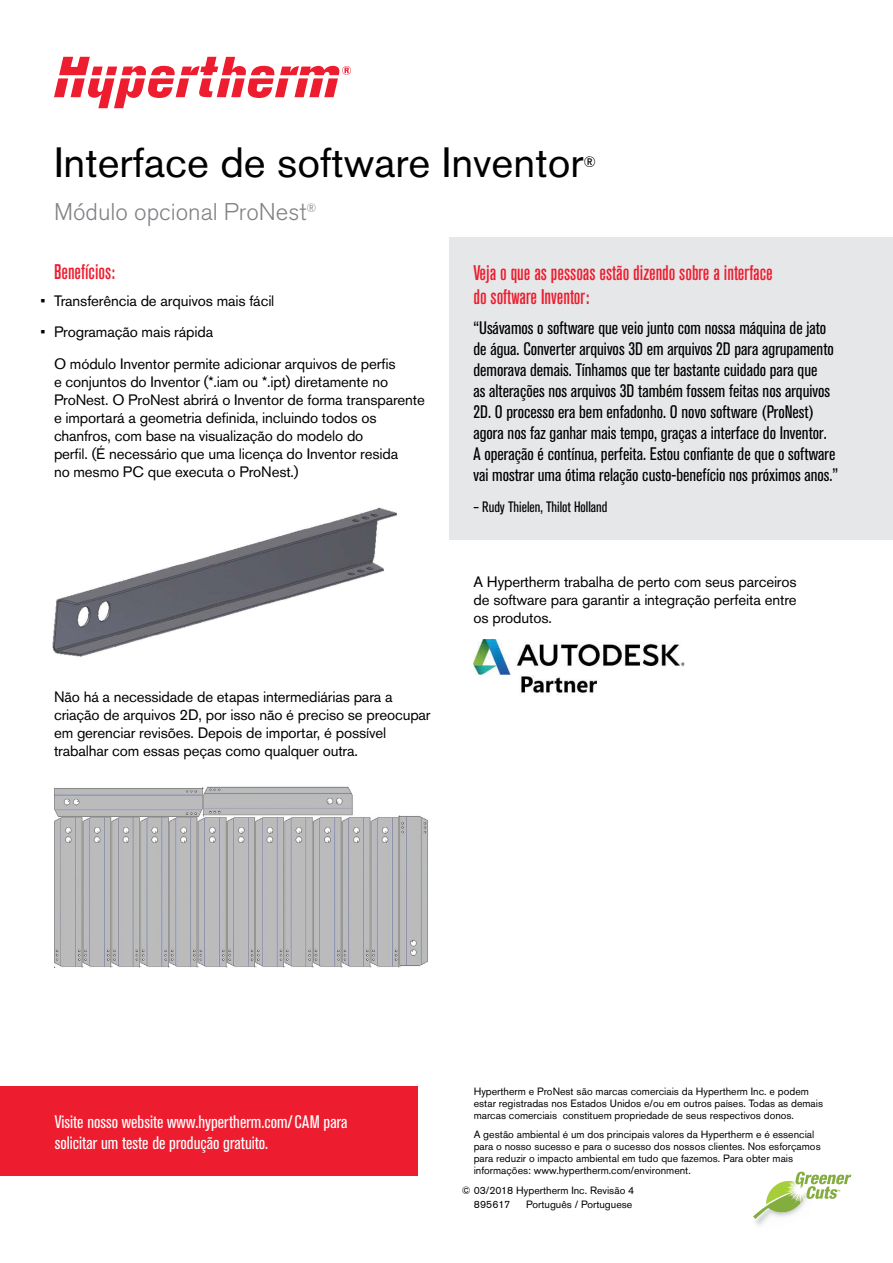
<style>
.page{position:relative;width:893px;height:1263px;background:#fff}
.page>*{position:absolute;margin:0;border:0;box-sizing:border-box;transform-origin:0 0}
.t1{font:42px "Akzidenz Grotesk Pro";color:#000}
.t2{font:300 24px "Akzidenz Grotesk Pro";color:#808285}
.t3{font:500 condensed 21px/24px "Akzidenz Grotesk Pro";color:#ed1c2e}
.t4{font:condensed 18px/21px "Akzidenz Grotesk Pro";color:#000}
.t5{font:condensed 18px/21px "Akzidenz Grotesk Pro";color:#fff}
.t6{font:15px/18px "Akzidenz Grotesk Pro";letter-spacing:-.01em;color:#000}
.t7{font:condensed 15px "Akzidenz Grotesk Pro";color:#000}
.t8{font:10.5px/12px "Akzidenz Grotesk Pro";color:#000}
.t9{font:4.5px "Akzidenz Grotesk Pro";color:#78a22f}
</style>
<div class="page">
<div style="left:0;top:1087px;width:418px;height:89px;background:#ed1c2e"></div>
<div style="left:449px;top:237px;width:444px;height:302px;background:#e6e7e8"></div>
<svg style="left:54px;top:57px;width:297px;height:51px"></svg>
<svg style="left:753px;top:1172px;width:98px;height:47px"></svg>
<img style="left:54px;top:786px;width:374px;height:181px">
<img style="left:52px;top:507px;width:346px;height:150px">
<img style="left:473px;top:639px;width:212px;height:54px">
<h1 class="t1" style="left:54px;top:135px;width:531px">Interface de software Inventor</h1>
<p class="t6" style="left:584px;top:153px;width:14px">®</p>
<h2 class="t2" style="left:54px;top:196px;width:264px">Módulo opcional ProNest<sup>®</sup></h2>
<h3 class="t3" style="left:54px;top:259px;width:63px">Benefícios:</h3>
<p class="t6" style="left:40px;top:291px;width:235px">• Transferência de arquivos mais fácil</p>
<p class="t6" style="left:54px;top:316px;width:343px;line-height:31.5px;text-indent:-14px">• Programação mais rápida<br>O módulo Inventor permite adicionar arquivos de perfis</p>
<p class="t6" style="left:54px;top:372px;width:372px">e conjuntos do Inventor (*.iam ou *.ipt) diretamente no ProNest. O ProNest abrirá o Inventor de forma transparente e importará a geometria definida, incluindo todos os chanfros, com base na visualização do modelo do<br>perfil. (É necessário que uma licença do Inventor resida<br>no mesmo PC que executa o ProNest.)</p>
<p class="t6" style="left:54px;top:687px;width:378px">Não há a necessidade de etapas intermediárias para a criação de arquivos 2D, por isso não é preciso se preocupar em gerenciar revisões. Depois de importar, é possível trabalhar com essas peças como qualquer outra.</p>
<h3 class="t3" style="left:473px;top:260px;width:301px">Veja o que as pessoas estão dizendo sobre a interface do software Inventor:</h3>
<p class="t4" style="left:473px;top:317px;width:366px">“Usávamos o software que veio junto com nossa máquina de jato de água. Converter arquivos 3D em arquivos 2D para agrupamento demorava demais. Tínhamos que ter bastante cuidado para que<br>as alterações nos arquivos 3D também fossem feitas nos arquivos 2D. O processo era bem enfadonho. O novo software (ProNest) agora nos faz ganhar mais tempo, graças a interface do Inventor.<br>A operação é contínua, perfeita. Estou confiante de que o software vai mostrar uma ótima relação custo-benefício nos próximos anos.”</p>
<p class="t7" style="left:473px;top:497px;width:136px">– Rudy Thielen, Thilot Holland</p>
<p class="t6" style="left:473px;top:572px;width:325px;text-align:justify">A Hypertherm trabalha de perto com seus parceiros de software para garantir a integração perfeita entre os produtos.</p>
<p class="t5" style="left:55px;top:1110px;width:294px">Visite nosso website www.hypertherm.com/CAM para solicitar um teste de produção gratuito.</p>
<p class="t8" style="left:474px;top:1085px;width:351px">Hypertherm e ProNest são marcas comerciais da Hypertherm Inc. e podem estar registradas nos Estados Unidos e/ou em outros países. Todas as demais marcas comerciais constituem propriedade de seus respectivos donos.</p>
<p class="t8" style="left:474px;top:1129px;width:348px">A gestão ambiental é um dos principais valores da Hypertherm e é essencial para o nosso sucesso e para o sucesso dos nossos clientes. Nos esforçamos para reduzir o impacto ambiental em tudo que fazemos. Para obter mais informações: www.hypertherm.com/environment.</p>
<p class="t8" style="left:474px;top:1184px;width:162px;line-height:13.8px;text-indent:-12px">© 03/2018 Hypertherm Inc. Revisão 4<br>895617</p>
<p class="t8" style="left:526px;top:1198px;width:108px">Português / Portuguese</p>
<p class="t9" style="left:838px;top:1188px;width:5px">™</p>
</div>
